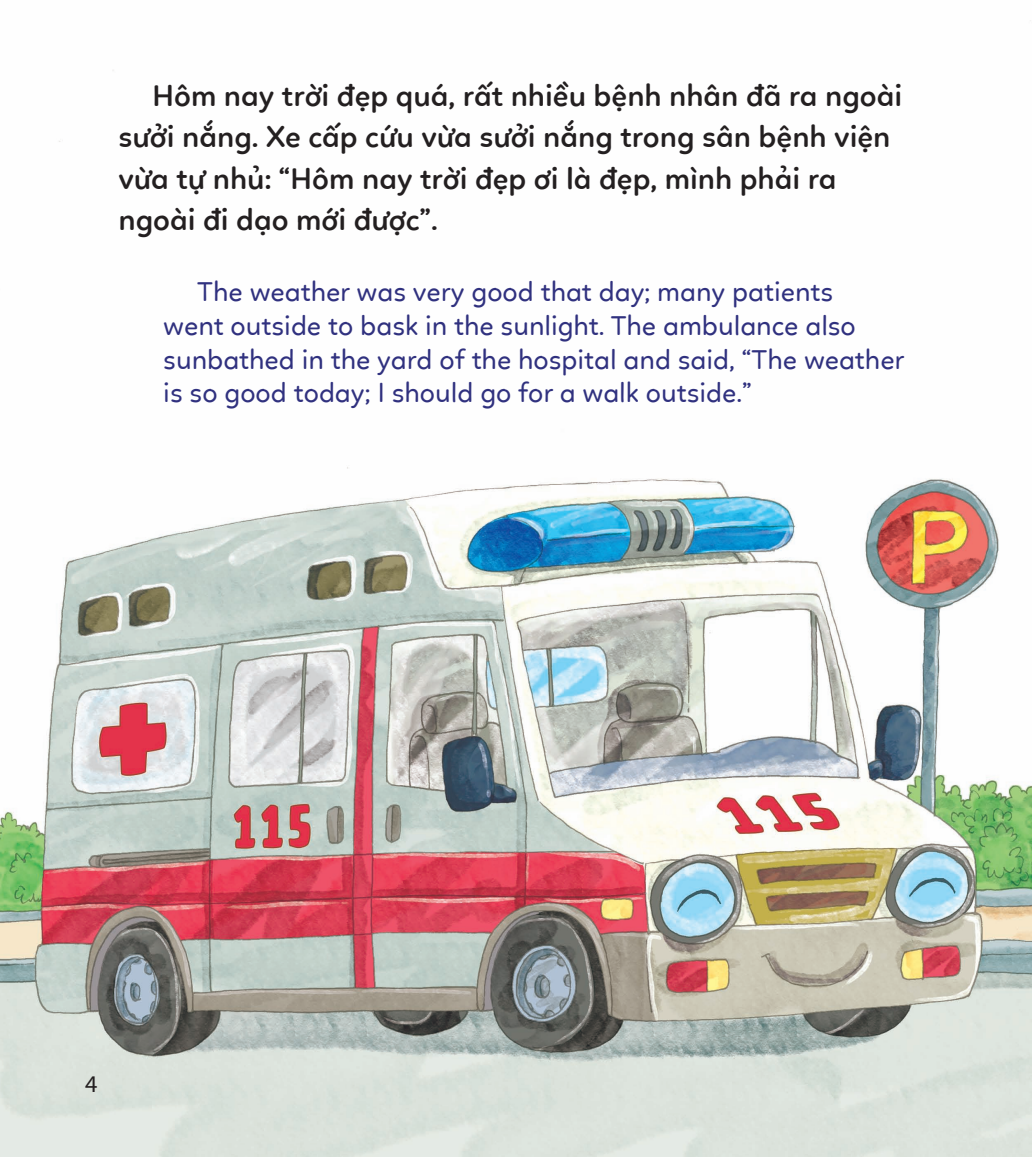
<style>
.page{position:relative;width:1032px;height:1157px;background:#fff}
.page>*{position:absolute;margin:0;border:0;box-sizing:border-box;transform-origin:0 0}
.tieng_viet{font:600 30.8px/41.2px "r 0 c 0 i Linotte";color:#231f20}
.tieng_anh{font:28px/33.6px "r 0 c 0 i Linotte";color:#30317f}
.t1{font:24px "Myriad Pro";color:#231f20}
</style>
<div class="page">
<img style="left:0;top:20px;width:1032px;height:1137px">
<p class="tieng_viet" style="left:118px;top:72px;width:785px;text-indent:34px">Hôm nay trời đẹp quá, rất nhiều bệnh nhân đã ra ngoài sưởi nắng. Xe cấp cứu vừa sưởi nắng trong sân bệnh viện vừa tự nhủ: “Hôm nay trời đẹp ơi là đẹp, mình phải ra ngoài đi dạo mới được”.</p>
<p class="tieng_anh" style="left:163px;top:272px;width:743px;text-indent:34px">The weather was very good that day; many patients<br>went outside to bask in the sunlight. The ambulance also sunbathed in the yard of the hospital and said, “The weather is so good today; I should go for a walk outside.”</p>
<p class="t1" style="left:85px;top:1069px;width:14px">4</p>
</div>
